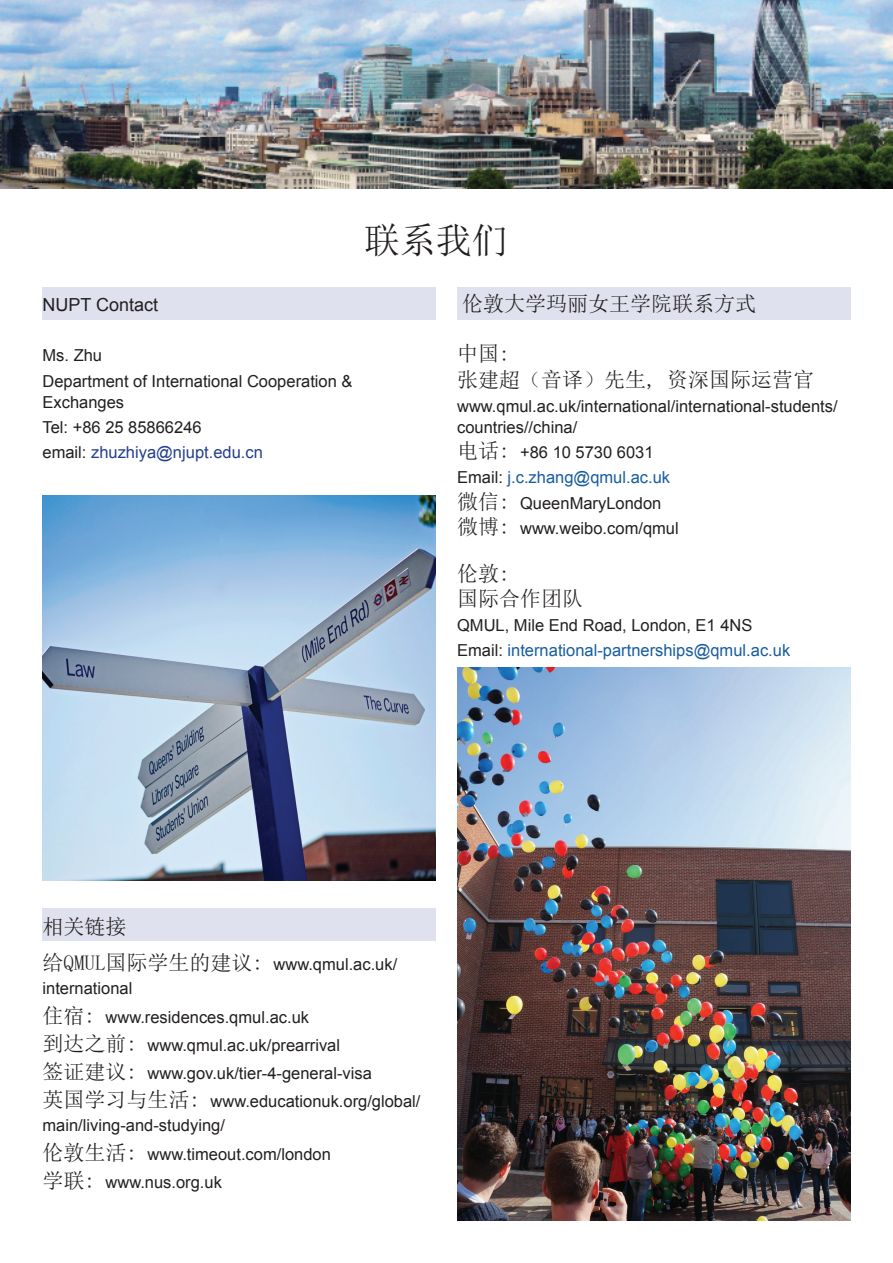
<style>
.page{position:relative;width:893px;height:1263px;background:#fff}
.page>*{position:absolute;margin:0;border:0;box-sizing:border-box;transform-origin:0 0}
.Main_Heading{font:36px "Sim Sun";color:#231f20}
.Text{font:21px "Sim Sun";color:#231f20}
.Text-2{font:18px "Arial";color:#231f20}
.Text-3{font:16.5px/24px "Arial";color:#231f20}
.t1{font:16.5px "Arial";color:#175d9e}
.Text-4{font:16.5px "Arial";color:#253f8e}
.s1{color:#231f20}
.s2{font-family:"Sim Sun";font-size:21px}
</style>
<div class="page">
<div style="left:43px;top:287px;width:393px;height:33px;background:#e0e1ee"></div>
<div style="left:457px;top:287px;width:393px;height:33px;background:#e0e1ee"></div>
<div style="left:43px;top:908px;width:393px;height:32px;background:#e0e1ee"></div>
<img style="left:0;top:0;width:893px;height:188px">
<img style="left:457px;top:668px;width:393px;height:552px">
<img style="left:43px;top:495px;width:393px;height:385px">
<p class="Text-2" style="left:43px;top:292px;width:117px">NUPT Contact</p>
<p class="Text-3" style="left:43px;top:344px;width:61px">Ms. Zhu</p>
<p class="Text-3" style="left:43px;top:370px;width:311px;line-height:21px">Department of International Cooperation &amp;<br>Exchanges</p>
<p class="Text-3" style="left:43px;top:415px;width:161px">Tel: +86 25 85866246</p>
<p class="Text-4" style="left:43px;top:441px;width:222px"><span class="s1">email:</span> zhuzhiya@njupt.edu.cn</p>
<p class="Main_Heading" style="left:364px;top:222px;width:146px">联系我们</p>
<p class="Text" style="left:462px;top:293px;width:295px">伦敦大学玛丽女王学院联系方式</p>
<p class="Text" style="left:457px;top:343px;width:54px">中国:</p>
<p class="Text" style="left:457px;top:369px;width:358px">张建超（音译）先生, 资深国际运营官</p>
<p class="Text-3" style="left:457px;top:396px;width:382px;line-height:21px">www.qmul.ac.uk/international/international-students/ countries//china/</p>
<p class="Text-3" style="left:457px;top:440px;width:198px"><span class="s2">电话:</span> +86 10 5730 6031</p>
<p class="t1" style="left:457px;top:466px;width:214px"><span class="s1">Email:</span> j.c.zhang@qmul.ac.uk</p>
<p class="Text-3" style="left:457px;top:491px;width:206px"><span class="s2">微信:</span> QueenMaryLondon</p>
<p class="Text-3" style="left:457px;top:516px;width:223px"><span class="s2">微博:</span> www.weibo.com/qmul</p>
<p class="Text" style="left:457px;top:562px;width:54px">伦敦:</p>
<p class="Text" style="left:457px;top:588px;width:127px">国际合作团队</p>
<p class="Text-3" style="left:457px;top:613px;width:297px">QMUL, Mile End Road, London, E1 4NS</p>
<p class="t1" style="left:457px;top:639px;width:335px"><span class="s1">Email:</span> international-partnerships@qmul.ac.uk</p>
<p class="Text" style="left:43px;top:915px;width:85px">相关链接</p>
<p class="Text-3" style="left:43px;top:952px;width:356px"><span class="s2">给QMUL国际学生的建议:</span> www.qmul.ac.uk/ international</p>
<p class="Text-3" style="left:43px;top:1005px;width:268px"><span class="s2">住宿:</span> www.residences.qmul.ac.uk</p>
<p class="Text-3" style="left:43px;top:1033px;width:299px"><span class="s2">到达之前:</span> www.qmul.ac.uk/prearrival</p>
<p class="Text-3" style="left:43px;top:1061px;width:331px"><span class="s2">签证建议:</span> www.gov.uk/tier-4-general-visa</p>
<p class="Text-3" style="left:43px;top:1089px;width:380px"><span class="s2">英国学习与生活:</span> www.educationuk.org/global/ main/living-and-studying/</p>
<p class="Text-3" style="left:43px;top:1142px;width:290px"><span class="s2">伦敦生活:</span> www.timeout.com/london</p>
<p class="Text-3" style="left:43px;top:1170px;width:181px"><span class="s2">学联:</span> www.nus.org.uk</p>
</div>
